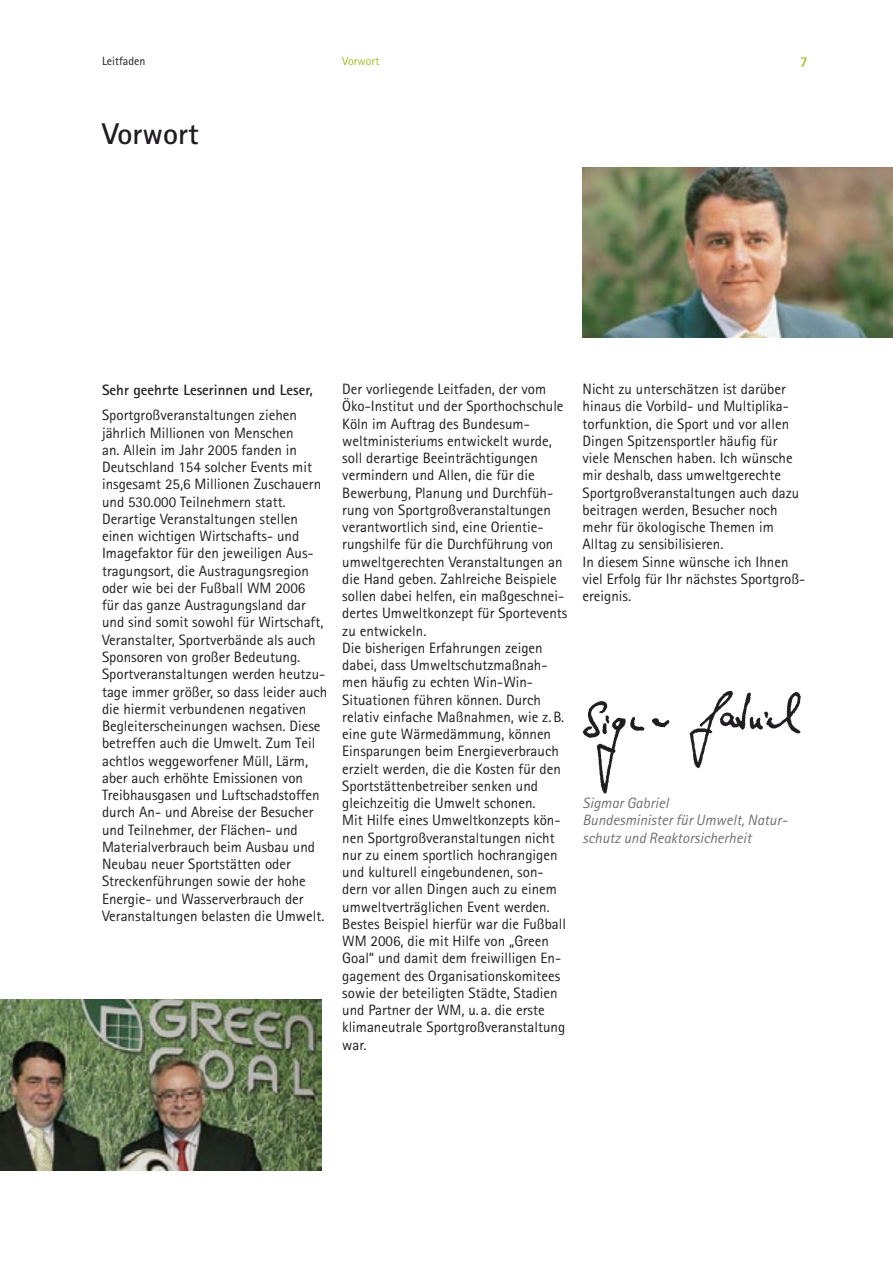
<style>
.page{position:relative;width:893px;height:1263px;background:#fff}
.page>*{position:absolute;margin:0;border:0;box-sizing:border-box;transform-origin:0 0}
.t1{font:700 30px "Rotis Sans Serif";color:#1f1d20}
.t2{font:15px/17.2px "Rotis Sans Serif";color:#1f1d20}
.t3{font:italic 15px/17.2px "Rotis Sans Serif";color:#707072}
.t4{font:700 15px "Rotis Sans Serif";color:#1f1d20}
.t5{font:700 15px "Rotis Sans Serif";color:#a2bd31}
.t6{font:12px "Rotis Sans Serif";color:#1f1d20}
.t7{font:12px "Rotis Sans Serif";color:#a2bd31}
</style>
<div class="page">
<img style="left:583px;top:167px;width:310px;height:170px">
<img style="left:582px;top:691px;width:219px;height:103px">
<img style="left:0;top:1000px;width:321px;height:170px">
<p class="t6" style="left:102px;top:54px;width:45px">Leitfaden</p>
<p class="t7" style="left:342px;top:54px;width:39px">Vorwort</p>
<p class="t5" style="left:800px;top:53px;width:10px">7</p>
<h1 class="t1" style="left:102px;top:115px;width:98px">Vorwort</h1>
<p class="t4" style="left:102px;top:380px;width:212px">Sehr geehrte Leserinnen und Leser,</p>
<p class="t2" style="left:102px;top:407px;width:227px">Sportgroßveranstaltungen ziehen jährlich Millionen von Menschen<br>an. Allein im Jahr 2005 fanden in Deutschland 154 solcher Events mit insgesamt 25,6 Millionen Zuschauern und 530.000 Teilnehmern statt.<br>Derartige Veranstaltungen stellen einen wichtigen Wirtschafts- und Imagefaktor für den jeweiligen Aus&shy;tragungsort, die Austragungsregion oder wie bei der Fußball WM 2006<br>für das ganze Austragungsland dar und sind somit sowohl für Wirtschaft, Veranstalter, Sportverbände als auch Sponsoren von großer Bedeutung.<br>Sportveranstaltungen werden heutzu&shy;tage immer größer, so dass leider auch die hiermit verbundenen negativen Begleiterscheinungen wachsen. Diese betreffen auch die Umwelt. Zum Teil achtlos weggeworfener Müll, Lärm, aber auch erhöhte Emissionen von Treibhausgasen und Luftschadstoffen durch An- und Abreise der Besucher und Teilnehmer, der Flächen- und Materialverbrauch beim Ausbau und Neubau neuer Sportstätten oder Streckenführungen sowie der hohe Energie- und Wasserverbrauch der Veranstaltungen belasten die Umwelt.</p>
<p class="t2" style="left:342px;top:380px;width:227px">Der vorliegende Leitfaden, der vom Öko-Institut und der Sporthochschule Köln im Auftrag des Bundesum&shy;weltministeriums entwickelt wurde, soll derartige Beeinträchtigungen vermindern und Allen, die für die Bewerbung, Planung und Durchfüh&shy;rung von Sportgroßveranstaltungen verantwortlich sind, eine Orientie&shy;rungshilfe für die Durchführung von umweltgerechten Veranstaltungen an die Hand geben. Zahlreiche Beispiele sollen dabei helfen, ein maßgeschnei&shy;dertes Umweltkonzept für Sportevents zu entwickeln.<br>Die bisherigen Erfahrungen zeigen dabei, dass Umweltschutzmaßnah&shy;men häufig zu echten Win-Win-Situationen führen können. Durch relativ einfache Maßnahmen, wie z. B. eine gute Wärmedämmung, können Einsparungen beim Energieverbrauch erzielt werden, die die Kosten für den Sportstättenbetreiber senken und gleichzeitig die Umwelt schonen.<br>Mit Hilfe eines Umweltkonzepts kön&shy;nen Sportgroßveranstaltungen nicht nur zu einem sportlich hochrangigen und kulturell eingebundenen, son&shy;dern vor allen Dingen auch zu einem umweltverträglichen Event werden.<br>Bestes Beispiel hierfür war die Fußball WM 2006, die mit Hilfe von „Green Goal“ und damit dem freiwilligen En&shy;gagement des Organisationskomitees sowie der beteiligten Städte, Stadien und Partner der WM, u. a. die erste klimaneutrale Sportgroßveranstaltung war.</p>
<p class="t2" style="left:583px;top:380px;width:224px">Nicht zu unterschätzen ist darüber hinaus die Vorbild- und Multiplika&shy;torfunktion, die Sport und vor allen<br>Dingen Spitzensportler häufig für viele Menschen haben. Ich wünsche mir deshalb, dass umweltgerechte<br>Sportgroßveranstaltungen auch dazu beitragen werden, Besucher noch mehr für ökologische Themen im<br>Alltag zu sensibilisieren.<br>In diesem Sinne wünsche ich Ihnen viel Erfolg für Ihr nächstes Sportgroß&shy;ereignis.</p>
<p class="t3" style="left:583px;top:795px;width:203px">Sigmar Gabriel<br>Bundesminister für Umwelt, Natur&shy;schutz und Reaktorsicherheit</p>
</div>
